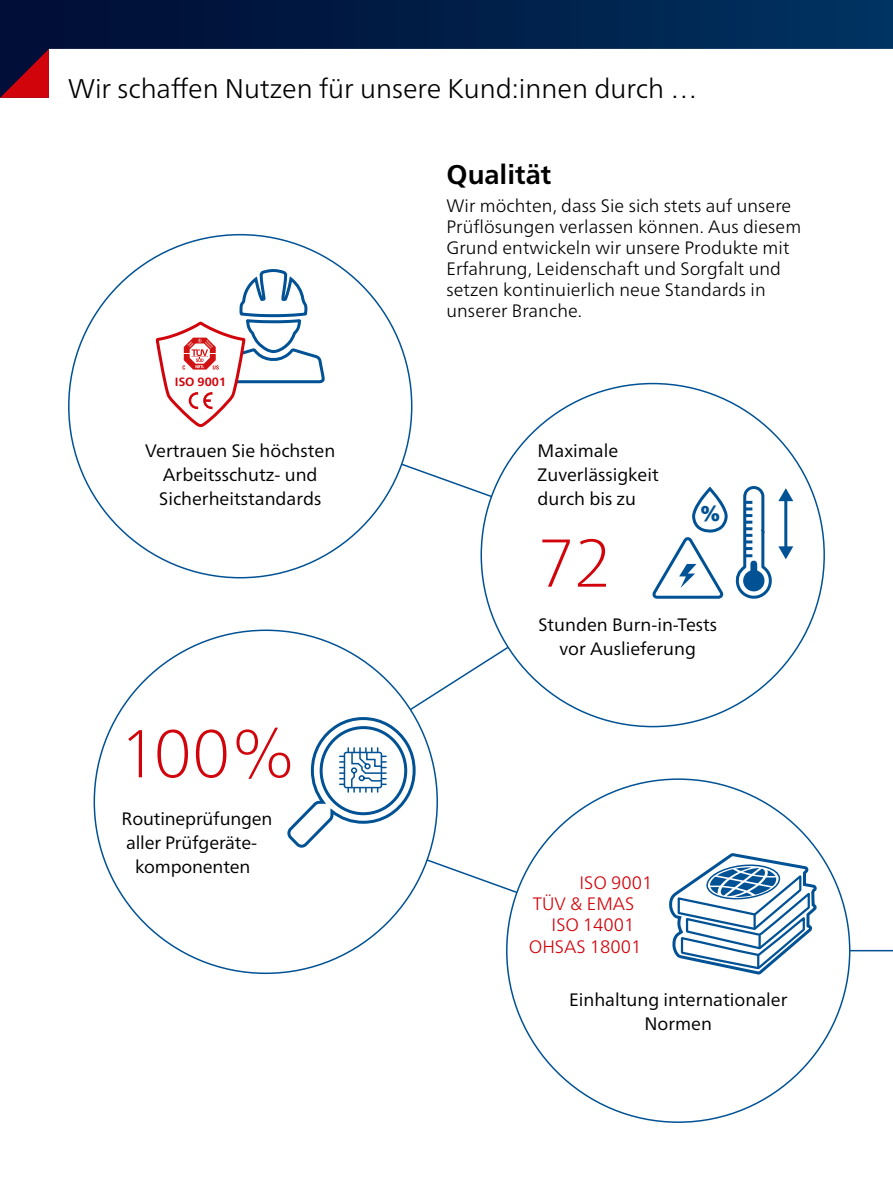
<style>
.page{position:relative;width:893px;height:1191px;background:#fff}
.page>*{position:absolute;margin:0;border:0;box-sizing:border-box;transform-origin:0 0}
.t1{font:100 67.5px "Frutiger Neue LTW1 G";color:#d1040c}
.t2{font:300 27px "Frutiger Neue LTW1 G";color:#000}
.t3{font:700 27px "Frutiger Neue LTW1 G";color:#000}
.t4{font:21px "Frutiger Neue LTW1 G X Black";color:#005293}
.t5{font:18px/24px "Frutiger Neue LTW1 G";color:#000;text-align:center}
.t6{font:300 18px/21px "Frutiger Neue LTW1 G";letter-spacing:.005em;color:#000}
.t7{font:300 18px/21.1px "Frutiger Neue LTW1 G";color:#d1040c}
.t8{font:700 12px "Frutiger Neue LTW1 G";color:#d1040c}
</style>
<div class="page">
<svg style="left:264px;top:556px;width:391px;height:244px"></svg>
<svg style="left:349px;top:800px;width:246px;height:152px"></svg>
<svg style="left:325px;top:404px;width:244px;height:152px"></svg>
<div style="left:69px;top:235px;width:343px;height:343px;background:#fff;border-radius:50%"></div>
<hr style="left:824px;top:950px;width:69px;height:1px;background:#005295">
<div style="left:507px;top:779px;width:343px;height:343px;background:#fff;border-radius:50%"></div>
<div style="left:94px;top:630px;width:343px;height:343px;background:#fff;border-radius:50%"></div>
<div style="left:481px;top:383px;width:343px;height:343px;background:#fff;border-radius:50%"></div>
<svg style="left:0;top:0;width:893px;height:49px;background:#001e49"></svg>
<svg style="left:0;top:49px;width:49px;height:49px;background:#680922"></svg>
<svg style="left:669px;top:853px;width:148px;height:121px"></svg>
<svg style="left:652px;top:486px;width:141px;height:113px"></svg>
<svg style="left:156px;top:269px;width:169px;height:158px"></svg>
<svg style="left:287px;top:717px;width:129px;height:130px"></svg>
<p class="t2" style="left:68px;top:72px;width:631px">Wir schaffen Nutzen für unsere Kund:innen durch …</p>
<p class="t8" style="left:175px;top:375px;width:53px">ISO 9001</p>
<p class="t5" style="left:145px;top:438px;width:192px">Vertrauen Sie höchsten<br>Arbeitsschutz- und<br>Sicherheitstandards</p>
<p class="t1" style="left:119px;top:705px;width:179px">100%</p>
<p class="t5" style="left:122px;top:806px;width:152px">Routineprüfungen</p>
<p class="t5" style="left:126px;top:830px;width:133px">aller Prüfgeräte-</p>
<p class="t5" style="left:135px;top:854px;width:117px">komponenten</p>
<p class="t3" style="left:446px;top:159px;width:106px">Qualität</p>
<p class="t6" style="left:446px;top:195px;width:356px">Wir möchten, dass Sie sich stets auf unsere Prüflösungen verlassen können. Aus diesem Grund entwickeln wir unsere Produkte mit Erfahrung, Leidenschaft und Sorgfalt und setzen kontinuierlich neue Standards in unserer Branche.</p>
<p class="t5" style="left:538px;top:438px;width:123px;text-align:left">Maximale<br>Zuverlässigkeit durch bis zu</p>
<p class="t1" style="left:538px;top:514px;width:76px">72</p>
<p class="t4" style="left:700px;top:497px;width:22px">%</p>
<p class="t5" style="left:538px;top:612px;width:180px">Stunden Burn-in-Tests vor Auslieferung</p>
<p class="t7" style="left:579px;top:872px;width:75px">ISO 9001</p>
<p class="t7" style="left:529px;top:914px;width:114px;text-indent:23px">ISO 14001<br>OHSAS 18001</p>
<p class="t7" style="left:533px;top:893px;width:103px">TÜV &amp; EMAS</p>
<p class="t5" style="left:569px;top:987px;width:220px">Einhaltung internationaler<br>Normen</p>
</div>
